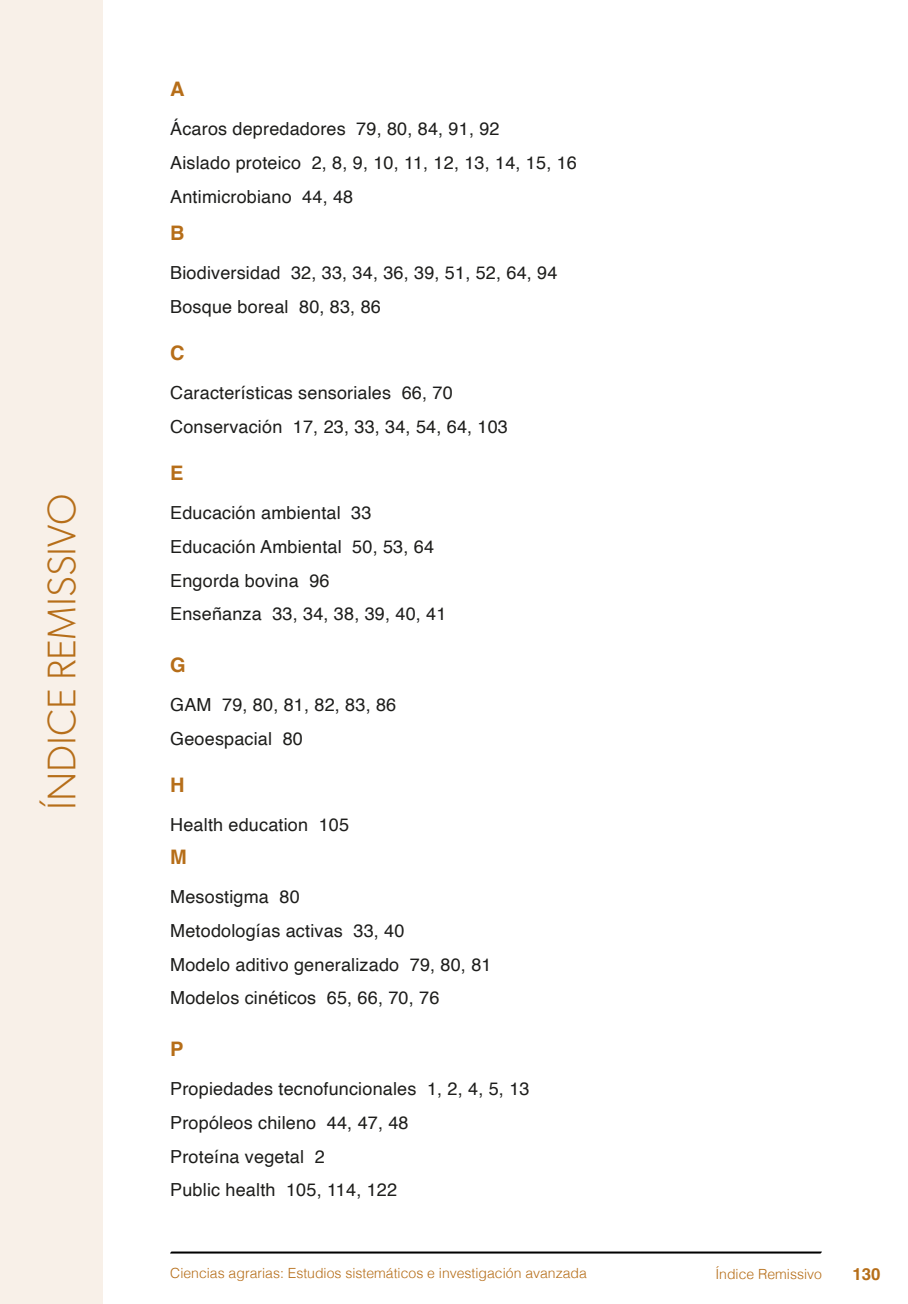
<style>
.page{position:relative;width:908px;height:1304px;background:#fff}
.page>*{position:absolute;margin:0;border:0;box-sizing:border-box;transform-origin:0 0}
.t1{font:300 40px "Gibson";color:#b66e19}
.t2{font:700 20px "Helvetica";color:#b66e19}
.t3{font:18px/33.6px "Helvetica";letter-spacing:.01em;color:#1d1d1b}
.t4{font:700 16.8px "Helvetica";color:#b66e19}
.t5{font:300 14px "Helvetica";color:#b66e19}
</style>
<div class="page">
<svg style="left:170px;top:1251px;width:651px;height:3px;background:#515151"></svg>
<div style="left:0;top:0;width:103px;height:1304px;background:#f8f0e8"></div>
<h1 class="t1" style="left:37px;top:810px;width:317px;rotate:-90deg">ÍNDICE REMISSIVO</h1>
<p class="t2" style="left:170px;top:77px;width:16px">A</p>
<p class="t3" style="left:170px;top:113px;width:408px">Ácaros depredadores 79, 80, 84, 91, 92<br>Aislado proteico 2, 8, 9, 10, 11, 12, 13, 14, 15, 16<br>Antimicrobiano 44, 48</p>
<p class="t2" style="left:170px;top:221px;width:16px">B</p>
<p class="t3" style="left:170px;top:257px;width:388px">Biodiversidad 32, 33, 34, 36, 39, 51, 52, 64, 94<br>Bosque boreal 80, 83, 86</p>
<p class="t2" style="left:170px;top:341px;width:16px">C</p>
<p class="t3" style="left:170px;top:377px;width:339px">Características sensoriales 66, 70<br>Conservación 17, 23, 33, 34, 54, 64, 103</p>
<p class="t2" style="left:170px;top:461px;width:15px">E</p>
<p class="t3" style="left:170px;top:497px;width:277px">Educación ambiental 33<br>Educación Ambiental 50, 53, 64<br>Engorda bovina 96<br>Enseñanza 33, 34, 38, 39, 40, 41</p>
<p class="t2" style="left:170px;top:653px;width:17px">G</p>
<p class="t3" style="left:170px;top:689px;width:227px">GAM 79, 80, 81, 82, 83, 86<br>Geoespacial 80</p>
<p class="t2" style="left:170px;top:773px;width:16px">H</p>
<p class="t3" style="left:170px;top:809px;width:180px">Health education 105</p>
<p class="t2" style="left:170px;top:845px;width:18px">M</p>
<p class="t3" style="left:170px;top:881px;width:323px">Mesostigma 80<br>Metodologías activas 33, 40<br>Modelo aditivo generalizado 79, 80, 81<br>Modelos cinéticos 65, 66, 70, 76</p>
<p class="t2" style="left:170px;top:1037px;width:15px">P</p>
<p class="t3" style="left:170px;top:1073px;width:360px">Propiedades tecnofuncionales 1, 2, 4, 5, 13<br>Propóleos chileno 44, 47, 48<br>Proteína vegetal 2<br>Public health 105, 114, 122</p>
<p class="t5" style="left:170px;top:1261px;width:418px">Ciencias agrarias: Estudios sistemáticos e investigación avanzada</p>
<p class="t5" style="left:715px;top:1262px;width:108px">Índice Remissivo</p>
<p class="t4" style="left:851px;top:1264px;width:30px">130</p>
</div>
